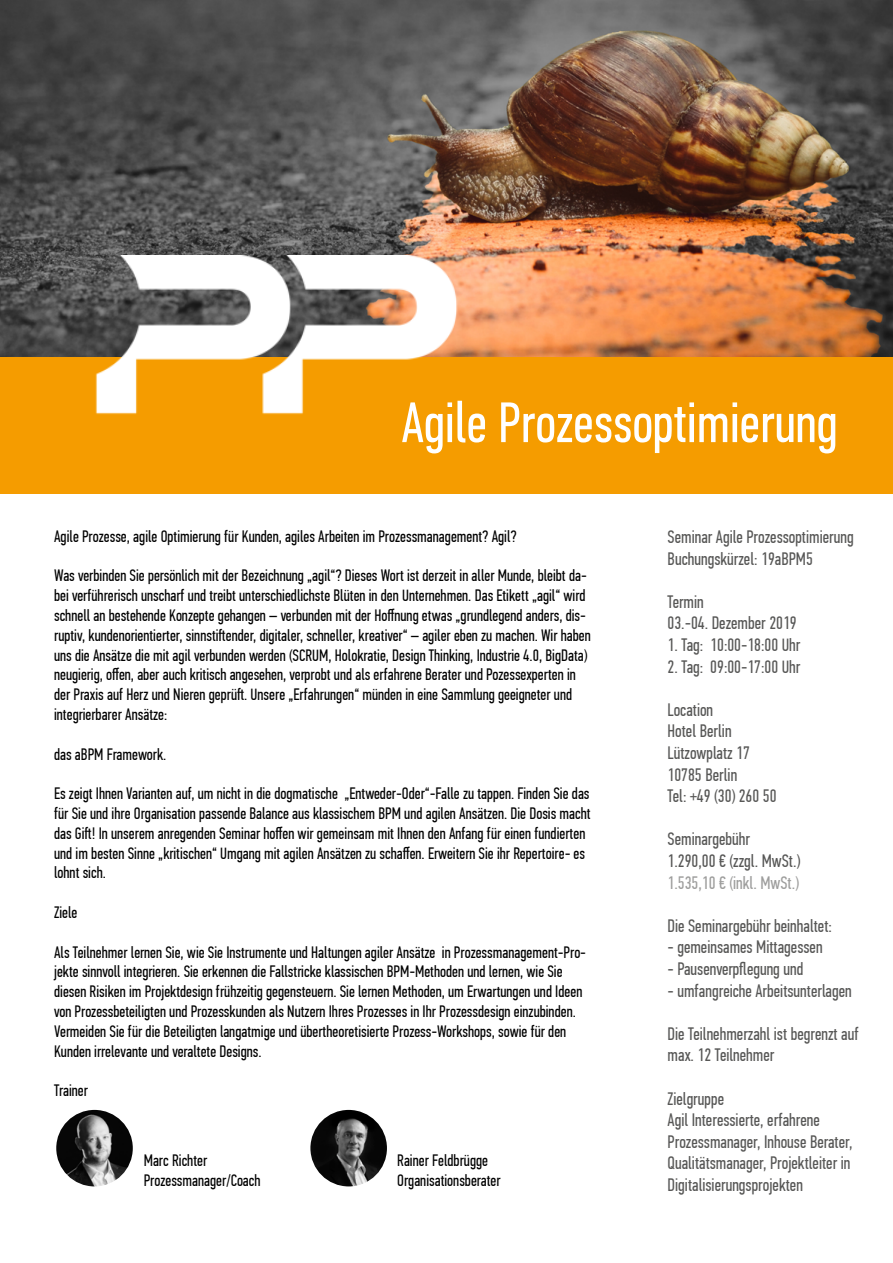
<style>
.page{position:relative;width:893px;height:1263px;background:#fff}
.page>*{position:absolute;margin:0;border:0;box-sizing:border-box;transform-origin:0 0}
.t1{font:57px "PF Din Text Comp Pro";color:#fff}
.t2{font:18px/21.6px "PF Din Text Comp Pro";color:#575756}
.t3{font:18px "PF Din Text Comp Pro";color:#9d9d9c}
.t4{font:16.5px/19.8px "PF Din Text Comp Pro";color:#000}
</style>
<div class="page">
<img style="left:0;top:0;width:893px;height:357px">
<div style="left:0;top:357px;width:893px;height:136px;background:#f59c00"></div>
<img style="left:0;top:255px;width:504px;height:160px">
<img style="left:310px;top:1110px;width:77px;height:76px;border-radius:38px">
<img style="left:56px;top:1110px;width:77px;height:76px;border-radius:38px">
<h1 class="t1" style="left:401px;top:390px;width:438px">Agile Prozessoptimierung</h1>
<p class="t4" style="left:54px;top:526px;width:464px">Agile Prozesse, agile Optimierung für Kunden, agiles Arbeiten im Prozessmanagement? Agil?</p>
<p class="t4" style="left:54px;top:566px;width:538px">Was verbinden Sie persönlich mit der Bezeichnung „agil“? Dieses Wort ist derzeit in aller Munde, bleibt da&shy;bei verführerisch unscharf und treibt unterschiedlichste Blüten in den Unternehmen. Das Etikett „agil“ wird schnell an bestehende Konzepte gehangen – verbunden mit der Hoffnung etwas „grundlegend anders, dis&shy;ruptiv, kundenorientierter, sinnstiftender, digitaler, schneller, kreativer“ – agiler eben zu machen. Wir haben uns die Ansätze die mit agil verbunden werden (SCRUM, Holokratie, Design Thinking, Industrie 4.0, BigData) neugierig, offen, aber auch kritisch angesehen, verprobt und als erfahrene Berater und Pozessexperten in der Praxis auf Herz und Nieren geprüft. Unsere „Erfahrungen“ münden in eine Sammlung geeigneter und integrierbarer Ansätze:</p>
<p class="t4" style="left:54px;top:744px;width:114px">das aBPM Framework.</p>
<p class="t4" style="left:54px;top:784px;width:538px">Es zeigt Ihnen Varianten auf, um nicht in die dogmatische „Entweder-Oder“-Falle zu tappen. Finden Sie das für Sie und ihre Organisation passende Balance aus klassischem BPM und agilen Ansätzen. Die Dosis macht das Gift! In unserem anregenden Seminar hoffen wir gemeinsam mit Ihnen den Anfang für einen fundierten und im besten Sinne „kritischen“ Umgang mit agilen Ansätzen zu schaffen. Erweitern Sie ihr Repertoire- es lohnt sich.</p>
<p class="t4" style="left:54px;top:903px;width:25px">Ziele</p>
<p class="t4" style="left:54px;top:942px;width:533px">Als Teilnehmer lernen Sie, wie Sie Instrumente und Haltungen agiler Ansätze in Prozessmanagement-Pro&shy;jekte sinnvoll integrieren. Sie erkennen die Fallstricke klassischen BPM-Methoden und lernen, wie Sie diesen Risiken im Projektdesign frühzeitig gegensteuern. Sie lernen Methoden, um Erwartungen und Ideen von Prozessbeteiligten und Prozesskunden als Nutzern Ihres Prozesses in Ihr Prozessdesign einzubinden.<br>Vermeiden Sie für die Beteiligten langatmige und übertheoretisierte Prozess-Workshops, sowie für den Kunden irrelevante und veraltete Designs.</p>
<p class="t4" style="left:54px;top:1081px;width:35px">Trainer</p>
<p class="t4" style="left:144px;top:1151px;width:118px">Marc Richter<br>Prozessmanager/Coach</p>
<p class="t4" style="left:397px;top:1151px;width:105px">Rainer Feldbrügge<br>Organisationsberater</p>
<p class="t2" style="left:668px;top:526px;width:188px">Seminar Agile Prozessoptimierung<br>Buchungskürzel: 19aBPM5</p>
<p class="t2" style="left:668px;top:591px;width:131px">Termin<br>03.-04. Dezember 2019</p>
<p class="t2" style="left:668px;top:634px;width:134px">1. Tag: 10:00-18:00 Uhr</p>
<p class="t2" style="left:668px;top:656px;width:134px">2. Tag: 09:00-17:00 Uhr</p>
<p class="t2" style="left:668px;top:699px;width:110px">Location<br>Hotel Berlin<br>Lützowplatz 17<br>10785 Berlin<br>Tel: +49 (30) 260 50</p>
<p class="t2" style="left:668px;top:829px;width:134px">Seminargebühr<br>1.290,00 € (zzgl. MwSt.)</p>
<p class="t3" style="left:668px;top:872px;width:133px">1.535,10 € (inkl. MwSt.)</p>
<p class="t2" style="left:668px;top:915px;width:166px">Die Seminargebühr beinhaltet:</p>
<p class="t2" style="left:668px;top:937px;width:156px">- gemeinsames Mittagessen</p>
<p class="t2" style="left:668px;top:958px;width:137px">- Pausenverpflegung und</p>
<p class="t2" style="left:668px;top:980px;width:186px">- umfangreiche Arbeitsunterlagen</p>
<p class="t2" style="left:668px;top:1023px;width:193px">Die Teilnehmerzahl ist begrenzt auf max. 12 Teilnehmer</p>
<p class="t2" style="left:668px;top:1088px;width:186px">Zielgruppe<br>Agil Interessierte, erfahrene<br>Prozessmanager, Inhouse Berater,<br>Qualitätsmanager, Projektleiter in<br>Digitalisierungsprojekten</p>
</div>
